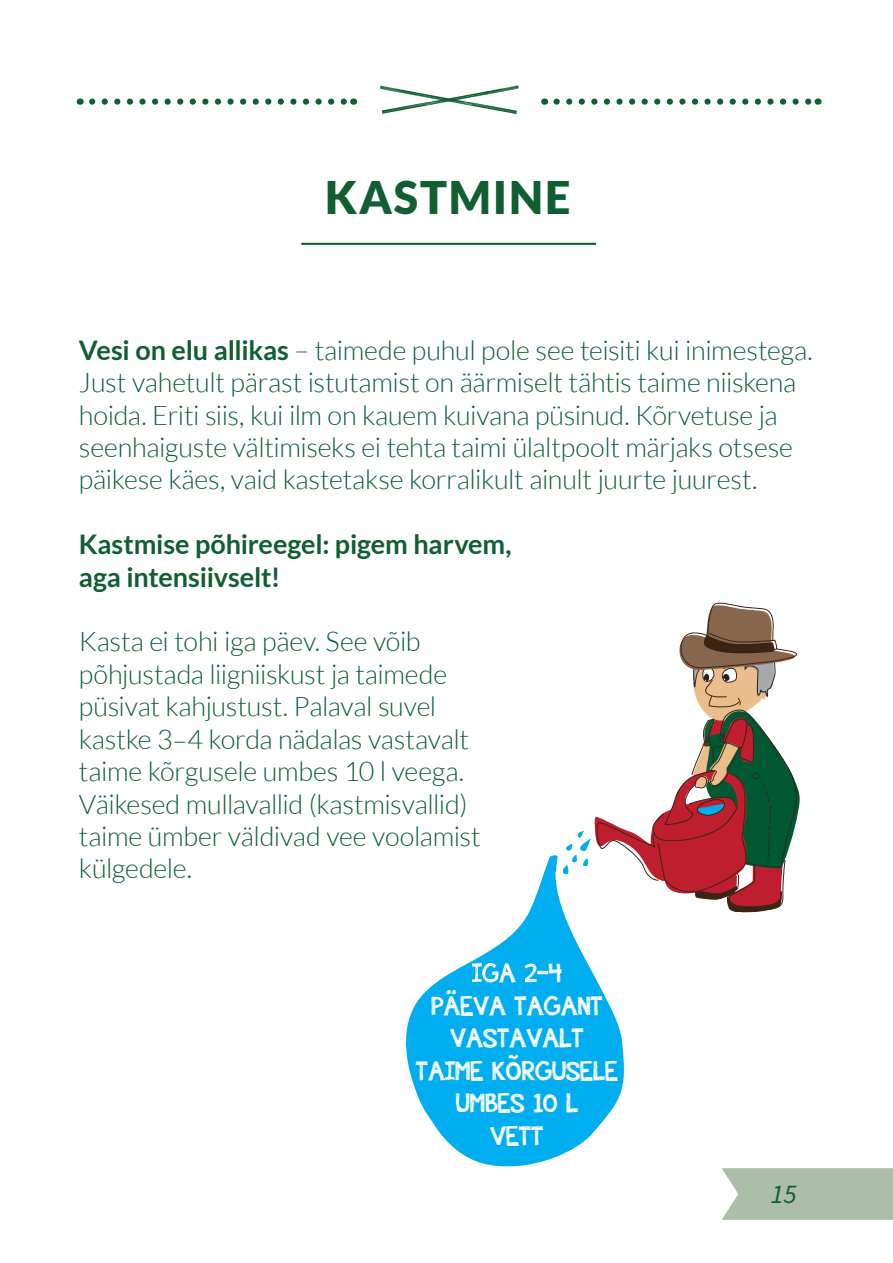
<style>
.page{position:relative;width:893px;height:1263px;background:#fff}
.page>*{position:absolute;margin:0;border:0;box-sizing:border-box;transform-origin:0 0}
.t1{font:900 45px "Lato";letter-spacing:.04em;color:#105e32}
.t2{font:27.15px "appleberry";color:#fff}
.t3{font:italic 27.15px "Source Sans Pro";color:#115e32}
.t4{font:300 27px/32.4px "Lato";letter-spacing:-.015em;color:#105e32}
.t5{font:700 27px/32.4px "Lato";letter-spacing:-.005em;color:#105e32}
.s1{font-weight:700}
.s2{font-family:"Source Sans Pro"}
</style>
<div class="page">
<hr style="left:301px;top:243px;width:295px;height:2px;background:#105e32">
<svg style="left:92px;top:99px;width:255px;height:6px"></svg>
<svg style="left:557px;top:99px;width:254px;height:6px"></svg>
<svg style="left:380px;top:85px;width:139px;height:29px"></svg>
<svg style="left:566px;top:602px;width:234px;height:311px"></svg>
<svg style="left:469px;top:868px;width:159px;height:299px"></svg>
<svg style="left:406px;top:854px;width:218px;height:304px;fill:#00aeef"></svg>
<svg style="left:472px;top:963px;width:76px;height:19px"></svg>
<svg style="left:722px;top:1168px;width:171px;height:52px;background:#b0c0ad"></svg>
<h1 class="t1" style="left:325px;top:171px;width:247px">KASTMINE</h1>
<p class="t4" style="left:79px;top:334px;width:735px"><span class="s1">Vesi on elu allikas</span> – taimede puhul pole see teisiti kui inimestega.<br>Just vahetult pärast istutamist on äärmiselt tähtis taime niiskena hoida. Eriti siis, kui ilm on kauem kuivana püsinud. Kõrvetuse ja seenhaiguste vältimiseks ei tehta taimi ülaltpoolt märjaks otsese päikese käes, vaid kastetakse korralikult ainult juurte juurest.</p>
<p class="t5" style="left:79px;top:528px;width:434px">Kastmise põhireegel: pigem harvem, aga intensiivselt!</p>
<p class="t4" style="left:79px;top:626px;width:403px">Kasta ei tohi iga päev. See võib põhjustada liigniiskust ja taimede püsivat kahjustust. Palaval suvel kastke 3<span class="s2">‒</span>4 korda nädalas vastavalt taime kõrgusele umbes 10 l veega.<br>Väikesed mullavallid (kastmisvallid) taime ümber väldivad vee voolamist külgedele.</p>
<p class="t2" style="left:549px;top:954px;width:15px">4</p>
<p class="t2" style="left:431px;top:987px;width:173px">PÄEVA TAGANT</p>
<p class="t2" style="left:450px;top:1019px;width:135px">VASTAVALT</p>
<p class="t2" style="left:416px;top:1052px;width:203px">TAIME KÕRGUSELE</p>
<p class="t2" style="left:456px;top:1085px;width:124px">UMBES 10 L</p>
<p class="t2" style="left:491px;top:1117px;width:55px">VETT</p>
<p class="t3" style="left:771px;top:1176px;width:28px">15</p>
</div>
